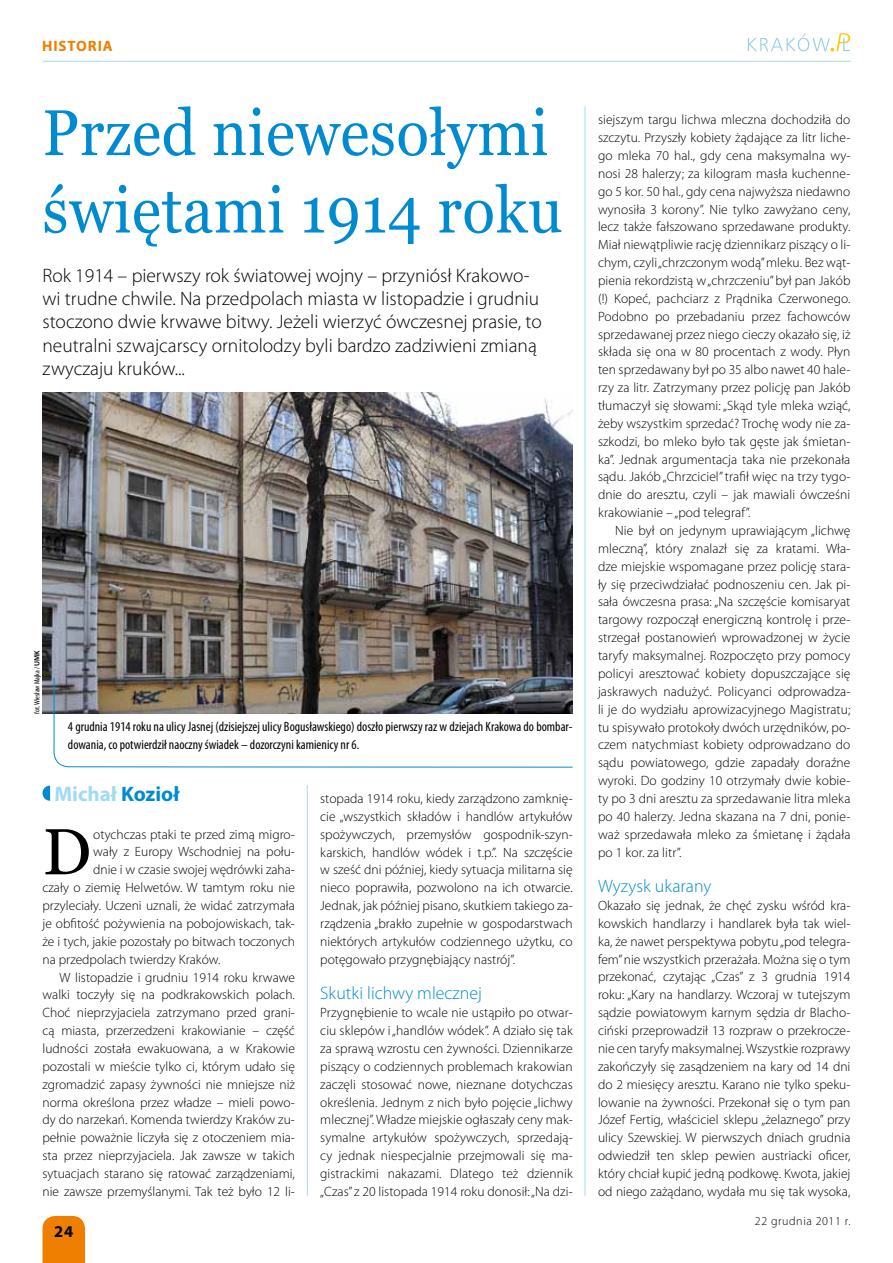
<style>
.page{position:relative;width:893px;height:1263px;background:#fff}
.page>*{position:absolute;margin:0;border:0;box-sizing:border-box;transform-origin:0 0}
.t1{font:65.1px "Georgia";color:#000}
.t2{font:64.5px/77.4px "Georgia";letter-spacing:.01em;color:#008bd0;scale:.93 1}
.t3{font:700 21px "Myriad Pro";color:#a2daf4}
.t4{font:300 19.5px/23.4px "Myriad Pro";color:#000}
.t5{font:300 18px "Myriad Pro";color:#008bd0}
.t6{font:700 16.5px "Myriad Pro";color:#000}
.t7{font:700 15px "Myriad Pro";color:#ee7f00}
.t8{font:300 13.5px/17.9px "Myriad Pro";color:#000;text-align:justify}
.t9{font:condensed 13.5px/17.9px "Myriad Pro";color:#000}
.t10{font:300 12px "Myriad Pro";letter-spacing:.05em;color:#000}
.t11{font:condensed 7.5px "Myriad Pro";color:#000}
.s1{font-weight:600;font-stretch:normal}
.s2{color:#008bd0}
</style>
<div class="page">
<div style="left:43px;top:1216px;width:42px;height:47px;background:#ee7f00"></div>
<hr style="left:43px;top:61px;width:807px;height:1px;background:#a2daf4">
<svg style="left:748px;top:33px;width:102px;height:19px"></svg>
<img style="left:43px;top:392px;width:530px;height:321px">
<hr style="left:585px;top:106px;width:1px;height:1090px;background:#a2daf4">
<hr style="left:307px;top:785px;width:1px;height:411px;background:#a2daf4">
<svg style="left:43px;top:785px;width:7px;height:16px"></svg>
<img style="left:52px;top:677px;width:521px;height:91px">
<p class="t7" style="left:42px;top:36px;width:10px">historia</p>
<h2 class="t2" style="left:43px;top:96px;width:561px">Przed niewesołymi świętami 1914 roku</h2>
<p class="t4" style="left:42px;top:263px;width:501px">Rok 1914 – pierwszy rok światowej wojny – przyniósł Krakowo&shy;wi trudne chwile. Na przedpolach miasta w listopadzie i grudniu stoczono dwie krwawe bitwy. Jeżeli wierzyć ówczesnej prasie, to neutralni szwajcarscy ornitolodzy byli bardzo zadziwieni zmianą zwyczaju kruków...</p>
<p class="t11" style="left:32px;top:713px;width:65px;rotate:-90deg">fot. Wiesław Majka / <span class="s1">UMK</span></p>
<p class="t9" style="left:68px;top:718px;width:506px">4 grudnia 1914 roku na ulicy Jasnej (dzisiejszej ulicy Bogusławskiego) doszło pierwszy raz w dziejach Krakowa do bombar&shy;dowania, co potwierdził naoczny świadek – dozorczyni kamienicy nr 6.</p>
<h3 class="t3" style="left:54px;top:780px;width:126px">Michał <span class="s2">Kozioł</span></h3>
<h1 class="t1" style="left:43px;top:812px;width:50px">D</h1>
<p class="t8" style="left:93px;top:825px;width:203px">otychczas ptaki te przed zimą migro-</p>
<p class="t8" style="left:93px;top:843px;width:203px">wały z Europy Wschodniej na połu-</p>
<p class="t8" style="left:93px;top:861px;width:203px">dnie i w czasie swojej wędrówki zaha-</p>
<p class="t8" style="left:43px;top:879px;width:254px">czały o ziemię Helwetów. W tamtym roku nie</p>
<p class="t8" style="left:43px;top:896px;width:254px">przyleciały. Uczeni uznali, że widać zatrzymała</p>
<p class="t8" style="left:43px;top:914px;width:254px">je obfitość pożywienia na pobojowiskach, tak-</p>
<p class="t8" style="left:43px;top:932px;width:254px">że i tych, jakie pozostały po bitwach toczonych</p>
<p class="t8" style="left:43px;top:950px;width:180px">na przedpolach twierdzy Kraków.</p>
<p class="t8" style="left:60px;top:968px;width:237px">W listopadzie i grudniu 1914 roku krwawe</p>
<p class="t8" style="left:43px;top:986px;width:254px">walki toczyły się na podkrakowskich polach.</p>
<p class="t8" style="left:43px;top:1004px;width:254px">Choć nieprzyjaciela zatrzymano przed grani-</p>
<p class="t8" style="left:43px;top:1021px;width:254px">cą miasta, przerzedzeni krakowianie – część</p>
<p class="t8" style="left:43px;top:1039px;width:254px">ludności została ewakuowana, a w Krakowie</p>
<p class="t8" style="left:43px;top:1057px;width:254px">pozostali w mieście tylko ci, którym udało się</p>
<p class="t8" style="left:43px;top:1075px;width:254px">zgromadzić zapasy żywności nie mniejsze niż</p>
<p class="t8" style="left:43px;top:1093px;width:254px">norma określona przez władze – mieli powo-</p>
<p class="t8" style="left:43px;top:1111px;width:254px">dy do narzekań. Komenda twierdzy Kraków zu-</p>
<p class="t8" style="left:43px;top:1129px;width:254px">pełnie poważnie liczyła się z otoczeniem mia-</p>
<p class="t8" style="left:43px;top:1146px;width:254px">sta przez nieprzyjaciela. Jak zawsze w takich</p>
<p class="t8" style="left:43px;top:1164px;width:254px">sytuacjach starano się ratować zarządzeniami,</p>
<p class="t8" style="left:43px;top:1182px;width:254px">nie zawsze przemyślanymi. Tak też było 12 li-</p>
<p class="t6" style="left:54px;top:1221px;width:21px">24</p>
<p class="t8" style="left:320px;top:789px;width:254px">stopada 1914 roku, kiedy zarządzono zamknię&shy;cie „wszystkich składów i handlów artykułów spożywczych, przemysłów gospodnik-szyn&shy;karskich, handlów wódek i t.p.”. Na szczęście w sześć dni później, kiedy sytuacja militarna się nieco poprawiła, pozwolono na ich otwarcie.<br>Jednak, jak później pisano, skutkiem takiego za&shy;rządzenia „brakło zupełnie w gospodarstwach niektórych artykułów codziennego użytku, co potęgowało przygnębiający nastrój”.</p>
<h3 class="t5" style="left:320px;top:982px;width:163px">Skutki lichwy mlecznej</h3>
<p class="t8" style="left:320px;top:1004px;width:254px">Przygnębienie to wcale nie ustąpiło po otwar&shy;ciu sklepów i „handlów wódek”. A działo się tak za sprawą wzrostu cen żywności. Dziennikarze piszący o codziennych problemach krakowian zaczęli stosować nowe, nieznane dotychczas określenia. Jednym z nich było pojęcie „lichwy mlecznej”. Władze miejskie ogłaszały ceny mak&shy;symalne artykułów spożywczych, sprzedają&shy;cy jednak niespecjalnie przejmowali się ma&shy;gistrackimi nakazami. Dlatego też dziennik „Czas” z 20 listopada 1914 roku donosił: „Na dzi-</p>
<p class="t8" style="left:598px;top:111px;width:254px">siejszym targu lichwa mleczna dochodziła do szczytu. Przyszły kobiety żądające za litr liche&shy;go mleka 70 hal., gdy cena maksymalna wy&shy;nosi 28 halerzy; za kilogram masła kuchenne&shy;go 5 kor. 50 hal., gdy cena najwyższa niedawno wynosiła 3 korony”. Nie tylko zawyżano ceny, lecz także fałszowano sprzedawane produkty.<br>Miał niewątpliwie rację dziennikarz piszący o li&shy;chym, czyli „chrzczonym wodą” mleku. Bez wąt&shy;pienia rekordzistą w „chrzczeniu” był pan Jakób (!) Kopeć, pachciarz z Prądnika Czerwonego.<br>Podobno po przebadaniu przez fachowców sprzedawanej przez niego cieczy okazało się, iż składa się ona w 80 procentach z wody. Płyn ten sprzedawany był po 35 albo nawet 40 hale&shy;rzy za litr. Zatrzymany przez policję pan Jakób tłumaczył się słowami: „Skąd tyle mleka wziąć, żeby wszystkim sprzedać? Trochę wody nie za&shy;szkodzi, bo mleko było tak gęste jak śmietan&shy;ka”. Jednak argumentacja taka nie przekonała sądu. Jakób „Chrzciciel” trafił więc na trzy tygo&shy;dnie do aresztu, czyli – jak mawiali ówcześni krakowianie – „pod telegraf”.</p>
<p class="t8" style="left:598px;top:521px;width:254px;text-indent:17px">Nie był on jedynym uprawiającym „lichwę mleczną”, który znalazł się za kratami. Wła&shy;dze miejskie wspomagane przez policję stara&shy;ły się przeciwdziałać podnoszeniu cen. Jak pi&shy;sała ówczesna prasa: „Na szczęście komisaryat targowy rozpoczął energiczną kontrolę i prze&shy;strzegał postanowień wprowadzonej w życie taryfy maksymalnej. Rozpoczęto przy pomocy policyi aresztować kobiety dopuszczające się jaskrawych nadużyć. Policyanci odprowadza&shy;li je do wydziału aprowizacyjnego Magistratu; tu spisywało protokoły dwóch urzędników, po&shy;czem natychmiast kobiety odprowadzano do sądu powiatowego, gdzie zapadały doraźne wyroki. Do godziny 10 otrzymały dwie kobie&shy;ty po 3 dni aresztu za sprzedawanie litra mleka po 40 halerzy. Jedna skazana na 7 dni, ponie&shy;waż sprzedawała mleko za śmietanę i żądała po 1 kor. za litr”.</p>
<h3 class="t5" style="left:598px;top:875px;width:115px">Wyzysk ukarany</h3>
<p class="t8" style="left:598px;top:896px;width:254px">Okazało się jednak, że chęć zysku wśród kra&shy;kowskich handlarzy i handlarek była tak wiel&shy;ka, że nawet perspektywa pobytu „pod telegra&shy;fem” nie wszystkich przerażała. Można się o tym przekonać, czytając „Czas” z 3 grudnia 1914 roku: „Kary na handlarzy. Wczoraj w tutejszym sądzie powiatowym karnym sędzia dr Blacho&shy;ciński przeprowadził 13 rozpraw o przekrocze&shy;nie cen taryfy maksymalnej. Wszystkie rozprawy zakończyły się zasądzeniem na kary od 14 dni do 2 miesięcy aresztu. Karano nie tylko speku&shy;lowanie na żywności. Przekonał się o tym pan Józef Fertig, właściciel sklepu „żelaznego” przy ulicy Szewskiej. W pierwszych dniach grudnia odwiedził ten sklep pewien austriacki oficer, który chciał kupić jedną podkowę. Kwota, jakiej od niego zażądano, wydała mu się tak wysoka,</p>
<p class="t10" style="left:755px;top:1213px;width:97px">22 grudnia 2011 r.</p>
</div>
